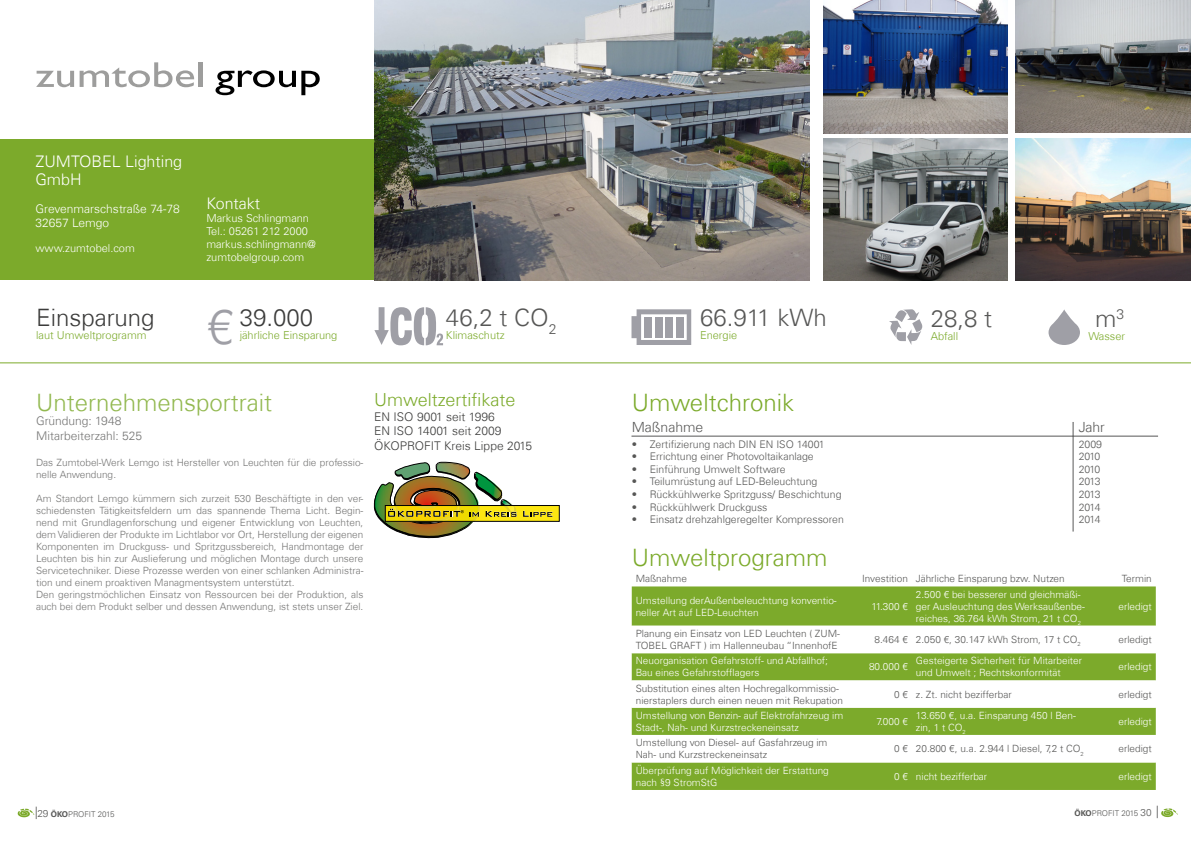
<style>
.page{position:relative;width:1191px;height:842px;background:#fff}
.page>*{position:absolute;margin:0;border:0;box-sizing:border-box;transform-origin:0 0}
.t1{font:300 49px "Univers Com 45";color:#6e6e78}
.t2{font:300 24px "Univers Com 45";color:#7caa2b}
.t3{font:300 24px "Univers Com 45";color:#575756}
.t4{font:300 24px "Univers Com 45";color:#3c3c3b}
.t5{font:300 18px "Univers Com 45";color:#7caa2b}
.t6{font:300 16px/18px "Univers Com 45";color:#fff}
.t7{font:300 14px "Univers Com 45";color:#575756}
.t8{font:300 12px/14.4px "Univers Com 45";color:#3c3c3b}
.t9{font:300 12px/14px "Univers Com 45";color:#fff}
.t10{font:300 12px/14.4px "Univers Com 45";color:#575756}
.t11{font:300 11px/13px "Univers Com 45";color:#fff}
.t12{font:300 11px "Univers Com 45";color:#7caa2b}
.t13{font:300 10.5px "Univers Com 45";color:#575756}
.t14{font:300 10.5px/12.6px "Univers Com 45";letter-spacing:-.05em;color:#575756}
.t15{font:300 10px/12px "Univers Com 45";color:#575756}
.t16{font:300 10px/12px "Univers Com 45";color:#fff}
.t17{font:300 8px "Univers Com 45";color:#575756}
.s1{font-size:10px}
.s2{font-family:"Univers Com 65";font-weight:700}
</style>
<div class="page">
<div style="left:0;top:139px;width:374px;height:141px;background:#7caa2b"></div>
<svg style="left:374px;top:307px;width:69px;height:38px"></svg>
<img style="left:374px;top:0;width:435px;height:280px">
<hr style="left:0;top:362px;width:1191px;height:1px;background:#7caa2b">
<svg style="left:18px;top:807px;width:19px;height:12px"></svg>
<div style="left:385px;top:505px;width:174px;height:16px;background:#fde712"></div>
<div style="left:385px;top:505px;width:174px;height:16px;border:1px solid #000"></div>
<img style="left:374px;top:462px;width:143px;height:76px">
<svg style="left:523px;top:511px;width:30px;height:6px"></svg>
<svg style="left:36px;top:71px;width:38px;height:16px"></svg>
<svg style="left:80px;top:62px;width:114px;height:25px"></svg>
<hr style="left:199px;top:62px;width:4px;height:25px;background:#9d9d9c">
<svg style="left:215px;top:70px;width:105px;height:25px"></svg>
<svg style="left:889px;top:309px;width:34px;height:36px"></svg>
<svg style="left:1048px;top:309px;width:32px;height:36px"></svg>
<svg style="left:631px;top:309px;width:60px;height:36px"></svg>
<div style="left:665px;top:317px;width:8px;height:20px;background:#9f9fa6"></div>
<div style="left:655px;top:317px;width:7px;height:20px;background:#9f9fa6"></div>
<div style="left:644px;top:317px;width:7px;height:20px;background:#9f9fa6"></div>
<div style="left:676px;top:317px;width:7px;height:20px;background:#9f9fa6"></div>
<div style="left:621px;top:428px;width:545px;height:9px;background:#000;opacity:.75"></div>
<div style="left:1062px;top:414px;width:19px;height:118px;background:#000;opacity:.75"></div>
<div style="left:632px;top:586px;width:523px;height:204px;background:#7caa2b"></div>
<svg style="left:632px;top:626px;width:523px;height:136px"></svg>
<img style="left:1015px;top:0;width:176px;height:132px">
<img style="left:1015px;top:139px;width:176px;height:142px">
<img style="left:823px;top:0;width:184px;height:133px">
<img style="left:823px;top:139px;width:184px;height:142px">
<svg style="left:1156px;top:806px;width:21px;height:12px"></svg>
<h3 class="t6" style="left:35px;top:152px;width:148px">ZUMTOBEL Lighting<br>GmbH</h3>
<p class="t9" style="left:35px;top:201px;width:146px">Grevenmarschstraße 74-78<br>32657 Lemgo</p>
<p class="t11" style="left:35px;top:242px;width:101px">www.zumtobel.com</p>
<h3 class="t6" style="left:206px;top:195px;width:55px">Kontakt</h3>
<p class="t11" style="left:206px;top:212px;width:111px">Markus Schlingmann<br>Tel.: 05261 212 2000 markus.schlingmann@ zumtobelgroup.com</p>
<h2 class="t4" style="left:36px;top:303px;width:120px">Einsparung</h2>
<p class="t12" style="left:36px;top:328px;width:112px">laut Umweltprogramm</p>
<h2 class="t4" style="left:240px;top:303px;width:75px">39.000</h2>
<p class="t12" style="left:240px;top:328px;width:99px">jährliche Einsparung</p>
<h1 class="t1" style="left:206px;top:297px;width:29px">€</h1>
<h2 class="t3" style="left:446px;top:303px;width:112px">46,2 t CO<sub>2</sub></h2>
<p class="t12" style="left:446px;top:328px;width:60px">Klimaschutz</p>
<h2 class="t3" style="left:700px;top:303px;width:128px">66.911 kWh</h2>
<p class="t12" style="left:700px;top:329px;width:39px">Energie</p>
<h2 class="t3" style="left:930px;top:304px;width:63px">28,8 t</h2>
<p class="t12" style="left:930px;top:329px;width:29px">Abfall</p>
<h2 class="t3" style="left:1095px;top:304px;width:31px">m<sup>3</sup></h2>
<p class="t12" style="left:1088px;top:329px;width:38px">Wasser</p>
<h2 class="t2" style="left:36px;top:388px;width:238px">Unternehmensportrait</h2>
<p class="t10" style="left:36px;top:414px;width:108px">Gründung: 1948<br>Mitarbeiterzahl: 525</p>
<p class="t15" style="left:36px;top:456px;width:329px">Das Zumtobel-Werk Lemgo ist Hersteller von Leuchten für die professio&shy;nelle Anwendung.</p>
<p class="t15" style="left:36px;top:492px;width:329px">Am Standort Lemgo kümmern sich zurzeit 530 Beschäftigte in den ver&shy;schiedensten Tätigkeitsfeldern um das spannende Thema Licht. Begin&shy;nend mit Grundlagenforschung und eigener Entwicklung von Leuchten, dem Validieren der Produkte im Lichtlabor vor Ort, Herstellung der eigenen Komponenten im Druckguss- und Spritzgussbereich, Handmontage der Leuchten bis hin zur Auslieferung und möglichen Montage durch unsere Servicetechniker. Diese Prozesse werden von einer schlanken Administra&shy;tion und einem proaktiven Managmentsystem unterstützt.<br>Den geringstmöchlichen Einsatz von Ressourcen bei der Produktion, als auch bei dem Produkt selber und dessen Anwendung, ist stets unser Ziel.</p>
<h3 class="t5" style="left:374px;top:389px;width:143px">Umweltzertifikate</h3>
<p class="t8" style="left:374px;top:409px;width:159px">EN ISO 9001 seit 1996<br>EN ISO 14001 seit 2009<br>ÖKOPROFIT Kreis Lippe 2015</p>
<h2 class="t2" style="left:632px;top:388px;width:164px">Umweltchronik</h2>
<h3 class="t7" style="left:632px;top:419px;width:73px">Maßnahme</h3>
<h3 class="t7" style="left:1078px;top:419px;width:28px">Jahr</h3>
<p class="t13" style="left:632px;top:437px;width:194px">• Zertifizierung nach DIN EN ISO 14001</p>
<p class="t13" style="left:632px;top:450px;width:183px">• Errichtung einer Photovoltaikanlage</p>
<p class="t13" style="left:632px;top:463px;width:155px">• Einführung Umwelt Software</p>
<p class="t13" style="left:632px;top:475px;width:187px">• Teilumrüstung auf LED-Beleuchtung</p>
<p class="t13" style="left:632px;top:488px;width:211px">• Rückkühlwerke Spritzguss/ Beschichtung</p>
<p class="t13" style="left:632px;top:500px;width:137px">• Rückkühlwerk Druckguss</p>
<p class="t13" style="left:632px;top:513px;width:214px">• Einsatz drehzahlgeregelter Kompressoren</p>
<p class="t14" style="left:1078px;top:437px;width:25px">2009<br>2010<br>2010<br>2013<br>2013<br>2014<br>2014</p>
<h2 class="t2" style="left:632px;top:543px;width:197px">Umweltprogramm</h2>
<p class="t15" style="left:636px;top:572px;width:53px">Maßnahme</p>
<p class="t15" style="left:862px;top:572px;width:204px">Investition Jährliche Einsparung bzw. Nutzen</p>
<p class="t15" style="left:1121px;top:572px;width:31px">Termin</p>
<p class="t16" style="left:636px;top:594px;width:202px">Umstellung derAußenbeleuchtung konventio&shy;neller Art auf LED-Leuchten</p>
<p class="t16" style="left:871px;top:600px;width:38px">11.300 €</p>
<p class="t16" style="left:916px;top:588px;width:170px">2.500 € bei besserer und gleichmäßi&shy;ger Ausleuchtung des Werksaußenbe&shy;reiches, 36.764 kWh Strom, 21 t CO<sub>2</sub></p>
<p class="t16" style="left:1118px;top:600px;width:35px">erledigt</p>
<p class="t15" style="left:636px;top:627px;width:206px">Planung ein Einsatz von LED Leuchten ( ZUM-<br>TOBEL GRAFT ) im Hallenneubau “InnenhofE</p>
<p class="t15" style="left:874px;top:633px;width:208px">8.464 € 2.050 €, 30.147 kWh Strom, 17 t CO<sub>2</sub></p>
<p class="t15" style="left:1118px;top:633px;width:35px">erledigt</p>
<p class="t16" style="left:636px;top:655px;width:194px">Neuorganisation Gefahrstoff- und Abfallhof;<br>Bau eines Gefahrstofflagers</p>
<p class="t16" style="left:869px;top:661px;width:40px">80.000 €</p>
<p class="t16" style="left:916px;top:655px;width:168px">Gesteigerte Sicherheit für Mitarbeiter und Umwelt ; Rechtskonformität</p>
<p class="t16" style="left:1118px;top:661px;width:35px">erledigt</p>
<p class="t15" style="left:636px;top:682px;width:209px">Substitution eines alten Hochregalkommissio&shy;nierstaplers durch einen neuen mit Rekupation</p>
<p class="t15" style="left:894px;top:688px;width:119px">0 € z. Zt. nicht bezifferbar</p>
<p class="t15" style="left:1118px;top:688px;width:35px">erledigt</p>
<p class="t16" style="left:636px;top:709px;width:209px">Umstellung von Benzin- auf Elektrofahrzeug im<br>Stadt-, Nah- und Kurzstreckeneinsatz</p>
<p class="t16" style="left:876px;top:715px;width:33px">7.000 €</p>
<p class="t16" style="left:916px;top:709px;width:161px">13.650 €, u.a. Einsparung 450 l Ben&shy;zin, 1 t CO<sub>2</sub></p>
<p class="t16" style="left:1118px;top:715px;width:35px">erledigt</p>
<p class="t15" style="left:636px;top:737px;width:193px">Umstellung von Diesel- auf Gasfahrzeug im<br>Nah- und Kurzstreckeneinsatz</p>
<p class="t15" style="left:894px;top:743px;width:191px">0 € 20.800 €, u.a. 2.944 l Diesel, 7,2 t CO<sub>2</sub></p>
<p class="t15" style="left:1118px;top:743px;width:35px">erledigt</p>
<p class="t16" style="left:636px;top:764px;width:195px">Überprüfung auf Möglichkeit der Erstattung nach §9 StromStG</p>
<p class="t16" style="left:894px;top:770px;width:95px">0 € nicht bezifferbar</p>
<p class="t16" style="left:1118px;top:770px;width:35px">erledigt</p>
<p class="t17" style="left:37px;top:809px;width:79px"><span class="s1">29</span> <span class="s2">ÖKO</span>PROFIT 2015</p>
<p class="t17" style="left:1074px;top:808px;width:79px"><span class="s2">ÖKO</span>PROFIT 2015 <span class="s1">30</span></p>
</div>
